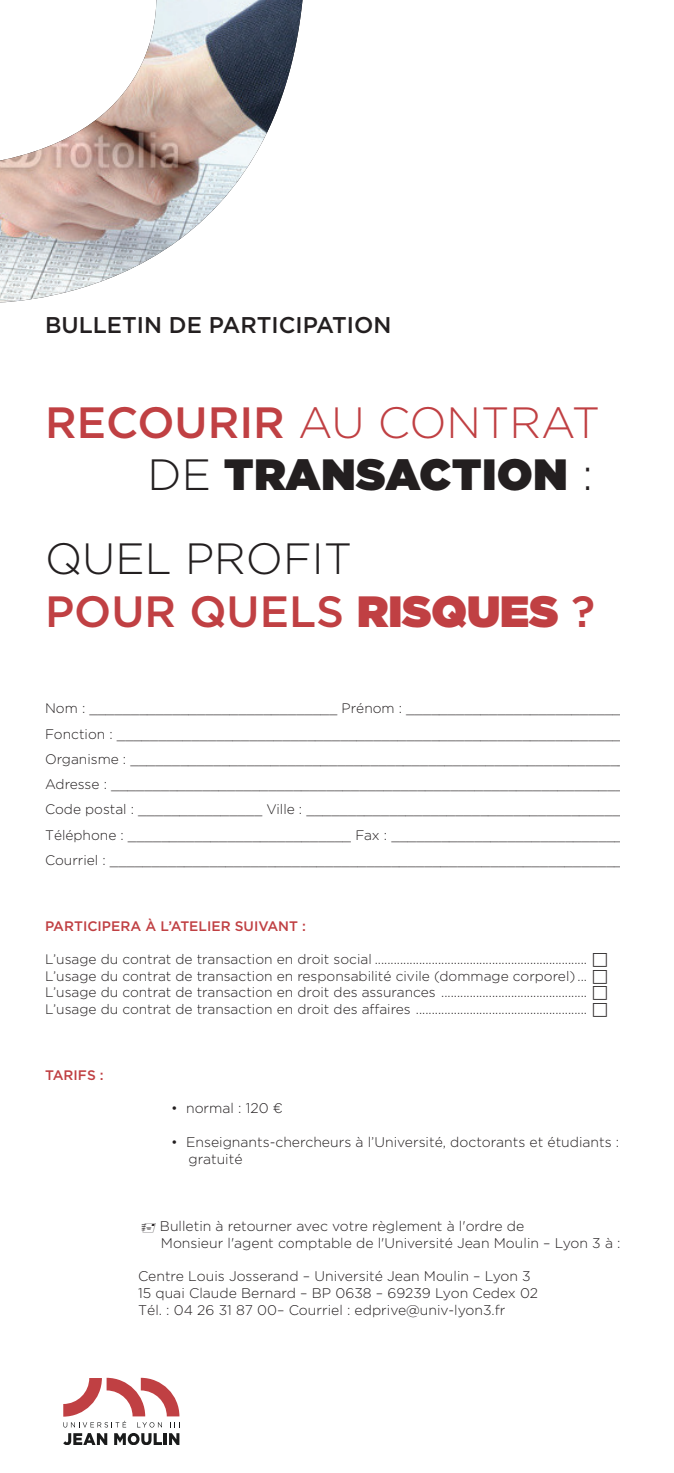
<style>
.page{position:relative;width:674px;height:1473px;background:#fff}
.page>*{position:absolute;margin:0;border:0;box-sizing:border-box;transform-origin:0 0}
.t1{font:500 43.75px/52.5px "Gotham";color:#c04043}
.t2{font:300 43.75px "Gotham";color:#c04043}
.t3{font:43.75px "Gotham Ultra";letter-spacing:.02em;color:#231f20}
.t4{font:300 43.75px "Gotham";color:#231f20}
.t5{font:500 22.75px "Gotham";color:#231f20}
.t6{font:300 14px/16.8px "Gotham";color:#231f20}
.t7{font:300 13.83px/25.2px "Gotham";color:#231f20}
.t8{font:500 13.83px "Gotham";color:#c04043}
.s1{font-weight:500}
.s2{font-family:"Gotham";font-weight:300}
.s3{font-weight:300;color:#231f20}
.s4{font-family:"Gotham Ultra";font-weight:400}
</style>
<div class="page">
<svg style="left:63px;top:1378px;width:117px;height:49px"></svg>
<svg style="left:63px;top:1433px;width:44px;height:11px"></svg>
<svg style="left:114px;top:1433px;width:65px;height:11px"></svg>
<img style="left:0;top:0;width:303px;height:303px">
<h2 class="t5" style="left:45px;top:312px;width:32px">BULLETIN</h2>
<h2 class="t5" style="left:169px;top:312px;width:68px">DE PARTICI</h2>
<h2 class="t5" style="left:303px;top:312px;width:86px">PATION</h2>
<h1 class="t2" style="left:45px;top:398px;width:546px"><span class="s1">RECOURIR</span> au contrat</h1>
<h1 class="t3" style="left:147px;top:449px;width:447px"><span class="s2">de</span> TRANSACTION <span class="s2">:</span></h1>
<h1 class="t4" style="left:45px;top:535px;width:66px">Quel</h1>
<h1 class="t1" style="left:45px;top:531px;width:552px;text-indent:140px"><span class="s3">profit<br></span>PO UR QUELS <span class="s4">RISQUES</span> ?</h1>
<p class="t7" style="left:45px;top:696px;width:602px">Nom : ______________________________ Prénom : _____________________________ Fonction : ________________________________________________________________ Organisme : ______________________________________________________________ Adresse : ______________________________________________________________ Code postal : _______________ Ville : _______________________________________ Téléphone : ___________________________ Fax : _____________________________ Courriel : _______________________________________________________________</p>
<p class="t8" style="left:45px;top:918px;width:262px">PARTICIPERA À L’ATELIER SUIVANT :</p>
<p class="t7" style="left:45px;top:951px;width:543px;line-height:16.4px;text-align:justify">L’usage du contrat de transaction en droit social ...................................................................<br>L’usage du contrat de transaction en responsabilité civile (dommage corporel) ...<br>L’usage du contrat de transaction en droit des assurances ..............................................<br>L’usage du contrat de transaction en droit des affaires ......................................................</p>
<p class="t8" style="left:45px;top:1067px;width:60px">TARIFS :</p>
<p class="t6" style="left:171px;top:1100px;width:113px">• normal : 120 ¤</p>
<p class="t6" style="left:189px;top:1133px;width:432px;text-indent:-18px">• Enseignants-chercheurs à l’Université, doctorants et étudiants : gratuité</p>
<p class="t6" style="left:160px;top:1217px;width:462px">Bulletin à retourner avec votre règlement à l'ordre de<br>Monsieur l'agent comptable de l'Université Jean Moulin – Lyon 3 à :</p>
<p class="t6" style="left:138px;top:1268px;width:401px">Centre Louis Josserand – Université Jean Moulin – Lyon 3<br>15 quai Claude Bernard – BP 0638 – 69239 Lyon Cedex 02<br>Tél. : 04 26 31 87 00– Courriel : edprive@univ-lyon3.fr</p>
</div>
